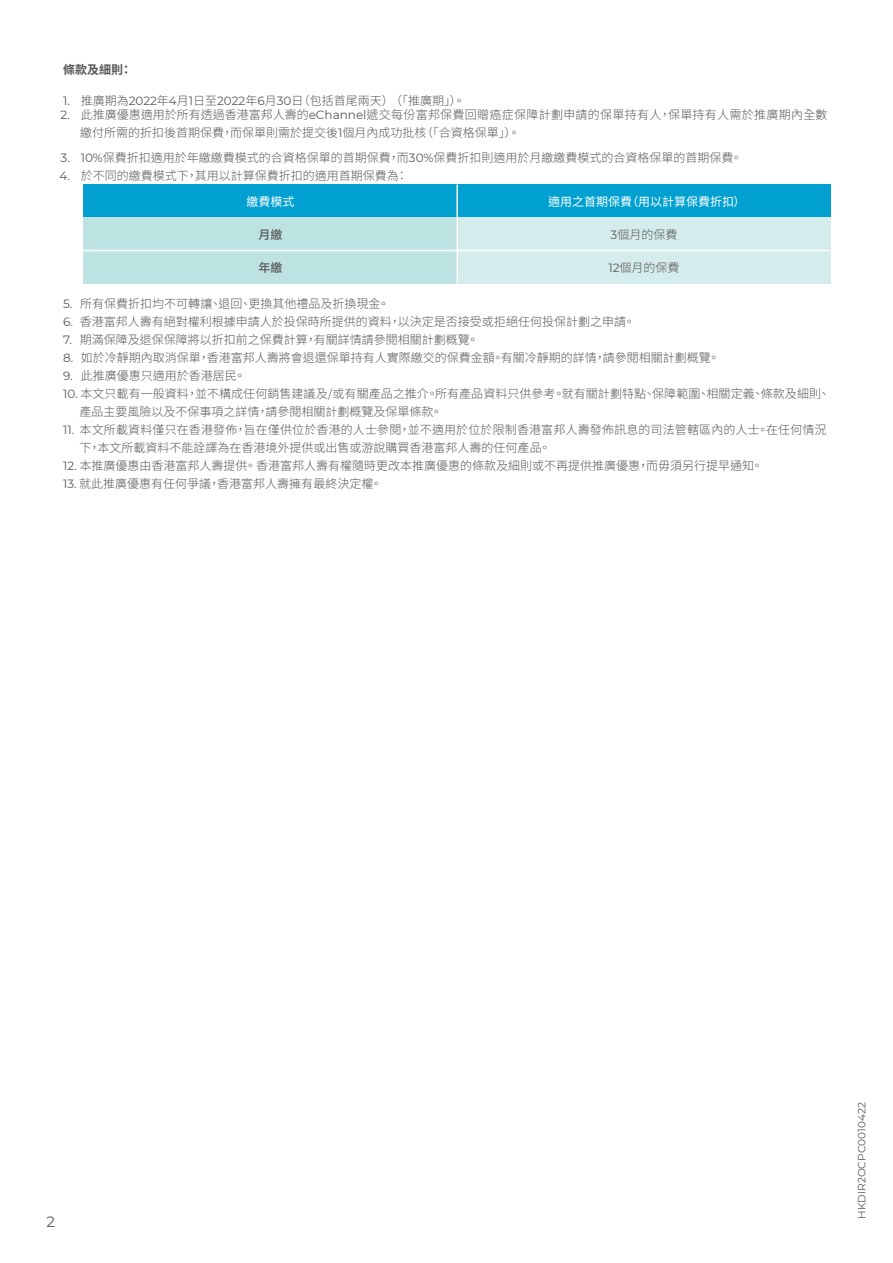
<style>
.page{position:relative;width:893px;height:1263px;background:#fff}
.page>*{position:absolute;margin:0;border:0;box-sizing:border-box;transform-origin:0 0}
.t1{font:15px "Montserrat";color:#595757}
.t2{font:300 12px/18px "Source Han Sans TW";color:#595757}
.t3{font:12px "Source Han Sans TW";color:#fff}
.t4{font:700 12px "Source Han Sans TW";color:#595757}
.t5{font:500 12px "Source Han Sans TW";color:#595757}
.t6{font:10.5px "Montserrat";color:#595757}
.s1{font-family:"Montserrat";font-weight:400}
</style>
<div class="page">
<div style="left:84px;top:184px;width:747px;height:34px;background:#00a0d1"></div>
<div style="left:457px;top:218px;width:374px;height:66px;background:#d4eceb"></div>
<div style="left:84px;top:218px;width:373px;height:66px;background:#bce2e1"></div>
<hr style="left:63px;top:250px;width:767px;height:1px;background:#fff">
<hr style="left:456px;top:185px;width:2px;height:99px;background:#fff">
<p class="t4" style="left:63px;top:63px;width:70px">條款及細則：</p>
<p class="t2" style="left:63px;top:91px;width:404px"><span class="s1">1.</span> 推廣期為<span class="s1">2022</span>年<span class="s1">4</span>月<span class="s1">1</span>日至<span class="s1">2022</span>年<span class="s1">6</span>月<span class="s1">30</span>日（包括首尾兩天）（「推廣期」）。</p>
<p class="t2" style="left:80px;top:106px;width:749px;text-indent:-20px"><span class="s1">2.</span> 此推廣優惠適用於所有透過香港富邦人壽的<span class="s1">eChannel</span>遞交每份富邦保費回贈癌症保障計劃申請的保單持有人，保單持有人需於推廣期內全數繳付所需的折扣後首期保費，而保單則需於提交後<span class="s1">1</span>個月內成功批核（「合資格保單」）。</p>
<p class="t2" style="left:61px;top:149px;width:683px"><span class="s1">3. 10%</span>保費折扣適用於年繳繳費模式的合資格保單的首期保費，而<span class="s1">30%</span>保費折扣則適用於月繳繳費模式的合資格保單的首期保費。</p>
<p class="t2" style="left:59px;top:167px;width:350px"><span class="s1">4.</span> 於不同的繳費模式下，其用以計算保費折扣的適用首期保費為：</p>
<p class="t3" style="left:246px;top:194px;width:49px">繳費模式</p>
<p class="t3" style="left:548px;top:194px;width:199px">適用之首期保費（用以計算保費折扣）</p>
<p class="t5" style="left:258px;top:227px;width:25px">月繳</p>
<p class="t2" style="left:611px;top:225px;width:68px"><span class="s1">3</span>個月的保費</p>
<p class="t5" style="left:258px;top:260px;width:25px">年繳</p>
<p class="t2" style="left:608px;top:258px;width:73px"><span class="s1">12</span>個月的保費</p>
<p class="t2" style="left:63px;top:295px;width:328px"><span class="s1">5.</span> 所有保費折扣均不可轉讓、退回、更換其他禮品及折換現金。</p>
<p class="t2" style="left:63px;top:313px;width:573px"><span class="s1">6.</span> 香港富邦人壽有絕對權利根據申請人於投保時所提供的資料，以決定是否接受或拒絕任何投保計劃之申請。</p>
<p class="t2" style="left:63px;top:331px;width:417px"><span class="s1">7.</span> 期滿保障及退保保障將以折扣前之保費計算，有關詳情請參閱相關計劃概覽。</p>
<p class="t2" style="left:63px;top:349px;width:658px"><span class="s1">8.</span> 如於冷靜期內取消保單，香港富邦人壽將會退還保單持有人實際繳交的保費金額。有關冷靜期的詳情，請參閱相關計劃概覽。</p>
<p class="t2" style="left:63px;top:367px;width:184px"><span class="s1">9.</span> 此推廣優惠只適用於香港居民。</p>
<p class="t2" style="left:80px;top:385px;width:752px;text-indent:-16px"><span class="s1">10.</span> 本文只載有一般資料，並不構成任何銷售建議及/或有關產品之推介。所有產品資料只供參考。就有關計劃特點、保障範圍、相關定義、條款及細則、產品主要風險以及不保事項之詳情，請參閱相關計劃概覽及保單條款。</p>
<p class="t2" style="left:80px;top:421px;width:748px;text-indent:-16px"><span class="s1">11.</span> 本文所載資料僅只在香港發佈，旨在僅供位於香港的人士參閱，並不適用於位於限制香港富邦人壽發佈訊息的司法管轄區內的人士。在任何情況下，本文所載資料不能詮譯為在香港境外提供或出售或游說購買香港富邦人壽的任何產品。</p>
<p class="t2" style="left:63px;top:457px;width:702px"><span class="s1">12.</span> 本推廣優惠由香港富邦人壽提供。 香港富邦人壽有權隨時更改本推廣優惠的條款及細則或不再提供推廣優惠，而毋須另行提早通知。</p>
<p class="t2" style="left:63px;top:475px;width:321px"><span class="s1">13.</span> 就此推廣優惠有任何爭議，香港富邦人壽擁有最終決定權。</p>
<p class="t1" style="left:46px;top:1211px;width:10px">2</p>
<p class="t6" style="left:855px;top:1219px;width:118px;rotate:-90deg">HKDIR2OCPC0010422</p>
</div>
